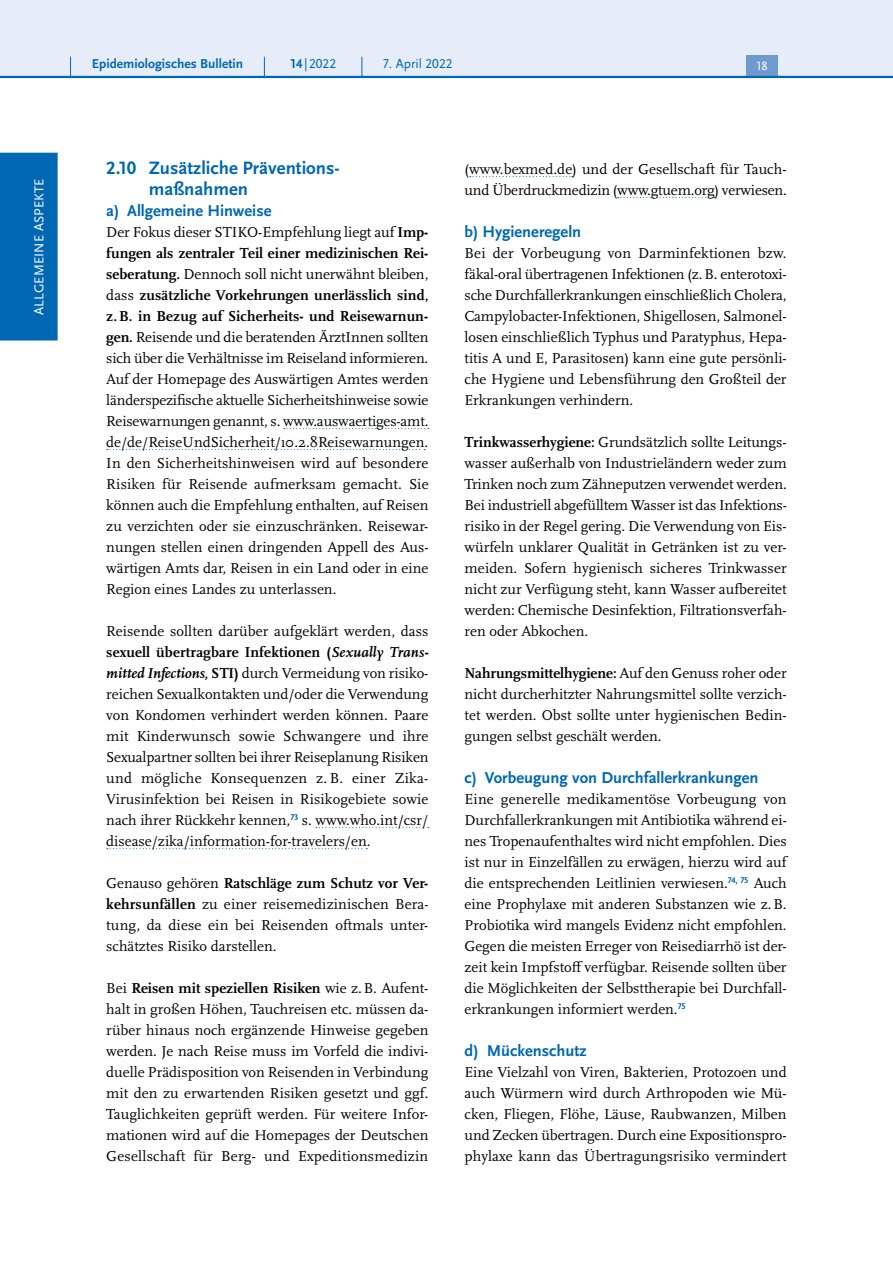
<style>
.page{position:relative;width:893px;height:1263px;background:#fff}
.page>*{position:absolute;margin:0;border:0;box-sizing:border-box;transform-origin:0 0}
.t1{font:700 18.75px/21px "Scala Sans Pro";color:#0068b3}
.t2{font:700 16.5px "Scala Sans Pro";color:#0068b3}
.t3{font:15px/21px "Scala Pro";color:#000;text-align:justify}
.t4{font:700 13.5px "Scala Sans Pro";color:#0068b3}
.t5{font:13.5px "Scala Sans Pro";color:#0068b3}
.t6{font:13.5px "Scala Sans Pro";color:#fff}
.t7{font:12.45px "Scala Sans Pro";color:#fff}
.s1{font-weight:700}
.s2{font-weight:700;font-style:italic}
</style>
<div class="page">
<div style="left:0;top:153px;width:58px;height:187px;background:#0068b3"></div>
<svg style="left:284px;top:428px;width:145px;height:1px"></svg>
<svg style="left:107px;top:449px;width:318px;height:1px"></svg>
<svg style="left:316px;top:827px;width:113px;height:1px"></svg>
<svg style="left:107px;top:848px;width:260px;height:1px"></svg>
<svg style="left:470px;top:176px;width:103px;height:1px"></svg>
<svg style="left:618px;top:197px;width:97px;height:1px"></svg>
<div style="left:0;top:0;width:893px;height:77px;background:#e7edf8"></div>
<div style="left:746px;top:55px;width:32px;height:21px;background:#6e9ace"></div>
<hr style="left:0;top:76px;width:893px;height:2px;background:#0068b3">
<svg style="left:70px;top:57px;width:1px;height:19px"></svg>
<svg style="left:264px;top:57px;width:1px;height:19px"></svg>
<svg style="left:362px;top:57px;width:1px;height:19px"></svg>
<p class="t6" style="left:31px;top:315px;width:137px;rotate:-90deg">Allgemeine Aspekte</p>
<p class="t4" style="left:92px;top:55px;width:153px">Epidemiologisches Bulletin</p>
<p class="t5" style="left:291px;top:55px;width:47px"><span class="s1">14</span> |2022</p>
<p class="t5" style="left:383px;top:55px;width:71px">7. April 2022</p>
<p class="t7" style="left:757px;top:59px;width:13px">18</p>
<p class="t1" style="left:149px;top:157px;width:191px;text-indent:-43px">2.10 Zusätzliche Präventions&shy;maßnahmen</p>
<p class="t2" style="left:106px;top:201px;width:167px">a) Allgemeine Hinweise</p>
<p class="t3" style="left:106px;top:221px;width:324px">Der Fokus dieser STIKO-Empfehlung liegt auf <span class="s1">Imp&shy;fungen als zentraler Teil einer medizinischen Rei&shy;seberatung.</span> Dennoch soll nicht unerwähnt bleiben, dass <span class="s1">zusätzliche Vorkehrungen unerlässlich sind, z.B. in Bezug auf Sicherheits- und Reisewarnun&shy;gen.</span> Reisende und die beratenden ÄrztInnen sollten sich über die Verhältnisse im Reiseland informieren.<br>Auf der Homepage des Auswärtigen Amtes werden länderspezifische aktuelle Sicherheitshinweise sowie Reisewarnungen genannt, s. www.auswaertiges-amt. de/de/ReiseUndSicherheit/10.2.8Reisewarnungen.<br>In den Sicherheitshinweisen wird auf besondere Risiken für Reisende aufmerksam gemacht. Sie können auch die Empfehlung enthalten, auf Reisen zu verzichten oder sie einzuschränken. Reisewar&shy;nungen stellen einen dringenden Appell des Aus&shy;wärtigen Amts dar, Reisen in ein Land oder in eine Region eines Landes zu unterlassen.</p>
<p class="t3" style="left:106px;top:620px;width:324px">Reisende sollten darüber aufgeklärt werden, dass <span class="s1">sexuell übertragbare Infektionen (</span><span class="s2">Sexually Trans&shy;mitted Infections</span><span class="s1">, STI)</span> durch Vermeidung von risiko&shy;reichen Sexualkontakten und/oder die Verwendung von Kondomen verhindert werden können. Paare mit Kinderwunsch sowie Schwangere und ihre Sexualpartner sollten bei ihrer Reiseplanung Risiken und mögliche Konsequenzen z.B. einer Zika-Virusinfektion bei Reisen in Risikogebiete sowie nach ihrer Rückkehr kennen,<sup>73</sup> s. www.who.int/csr/ disease/zika/information-for-travelers/en.</p>
<p class="t3" style="left:106px;top:872px;width:324px">Genauso gehören <span class="s1">Ratschläge zum Schutz vor Ver&shy;kehrsunfällen</span> zu einer reisemedizinischen Bera&shy;tung, da diese ein bei Reisenden oftmals unter&shy;schätztes Risiko darstellen.</p>
<p class="t3" style="left:106px;top:977px;width:324px">Bei <span class="s1">Reisen mit speziellen Risiken</span> wie z.B. Aufent&shy;halt in großen Höhen, Tauchreisen etc. müssen da&shy;rüber hinaus noch ergänzende Hinweise gegeben werden. Je nach Reise muss im Vorfeld die indivi&shy;duelle Prädisposition von Reisenden in Verbindung mit den zu erwartenden Risiken gesetzt und ggf.<br>Tauglichkeiten geprüft werden. Für weitere Infor&shy;mationen wird auf die Homepages der Deutschen Gesellschaft für Berg- und Expeditionsmedizin</p>
<p class="t3" style="left:465px;top:158px;width:324px">(www.bexmed.de) und der Gesellschaft für Tauch&shy;und Überdruckmedizin (www.gtuem.org) verwiesen.</p>
<p class="t2" style="left:465px;top:222px;width:118px">b) Hygieneregeln</p>
<p class="t3" style="left:465px;top:242px;width:324px">Bei der Vorbeugung von Darminfektionen bzw. fäkal-oral übertragenen Infektionen (z.B. enterotoxi&shy;sche Durchfallerkrankungen einschließlich Cholera, Campylobacter-Infektionen, Shigellosen, Salmonel&shy;losen einschließlich Typhus und Paratyphus, Hepa&shy;titis A und E, Parasitosen) kann eine gute persönli&shy;che Hygiene und Lebensführung den Großteil der Erkrankungen verhindern.</p>
<p class="t3" style="left:465px;top:431px;width:324px"><span class="s1">Trinkwasserhygiene:</span> Grundsätzlich sollte Leitungs&shy;wasser außerhalb von Industrieländern weder zum Trinken noch zum Zähneputzen verwendet werden.<br>Bei industriell abgefülltem Wasser ist das Infektions&shy;risiko in der Regel gering. Die Verwendung von Eis&shy;würfeln unklarer Qualität in Getränken ist zu ver&shy;meiden. Sofern hygienisch sicheres Trinkwasser nicht zur Verfügung steht, kann Wasser aufbereitet werden: Chemische Desinfektion, Filtrationsverfah&shy;ren oder Abkochen.</p>
<p class="t3" style="left:465px;top:662px;width:324px"><span class="s1">Nahrungsmittelhygiene:</span> Auf den Genuss roher oder nicht durcherhitzter Nahrungsmittel sollte verzich&shy;tet werden. Obst sollte unter hygienischen Bedin&shy;gungen selbst geschält werden.</p>
<p class="t2" style="left:465px;top:768px;width:296px">c) Vorbeugung von Durchfallerkrankungen</p>
<p class="t3" style="left:465px;top:788px;width:324px">Eine generelle medikamentöse Vorbeugung von Durchfallerkrankungen mit Antibiotika während ei&shy;nes Tropenaufenthaltes wird nicht empfohlen. Dies ist nur in Einzelfällen zu erwägen, hierzu wird auf die entsprechenden Leitlinien verwiesen.<sup>74,</sup> <sup>75</sup> Auch eine Prophylaxe mit anderen Substanzen wie z.B.<br>Probiotika wird mangels Evidenz nicht empfohlen.<br>Gegen die meisten Erreger von Reisediarrhö ist der&shy;zeit kein Impfstoff verfügbar. Reisende sollten über die Möglichkeiten der Selbsttherapie bei Durchfall&shy;erkrankungen informiert werden.<sup>75</sup></p>
<p class="t2" style="left:465px;top:1041px;width:124px">d) Mückenschutz</p>
<p class="t3" style="left:465px;top:1061px;width:324px">Eine Vielzahl von Viren, Bakterien, Protozoen und auch Würmern wird durch Arthropoden wie Mü&shy;cken, Fliegen, Flöhe, Läuse, Raubwanzen, Milben und Zecken übertragen. Durch eine Expositionspro&shy;phylaxe kann das Übertragungsrisiko vermindert</p>
</div>
